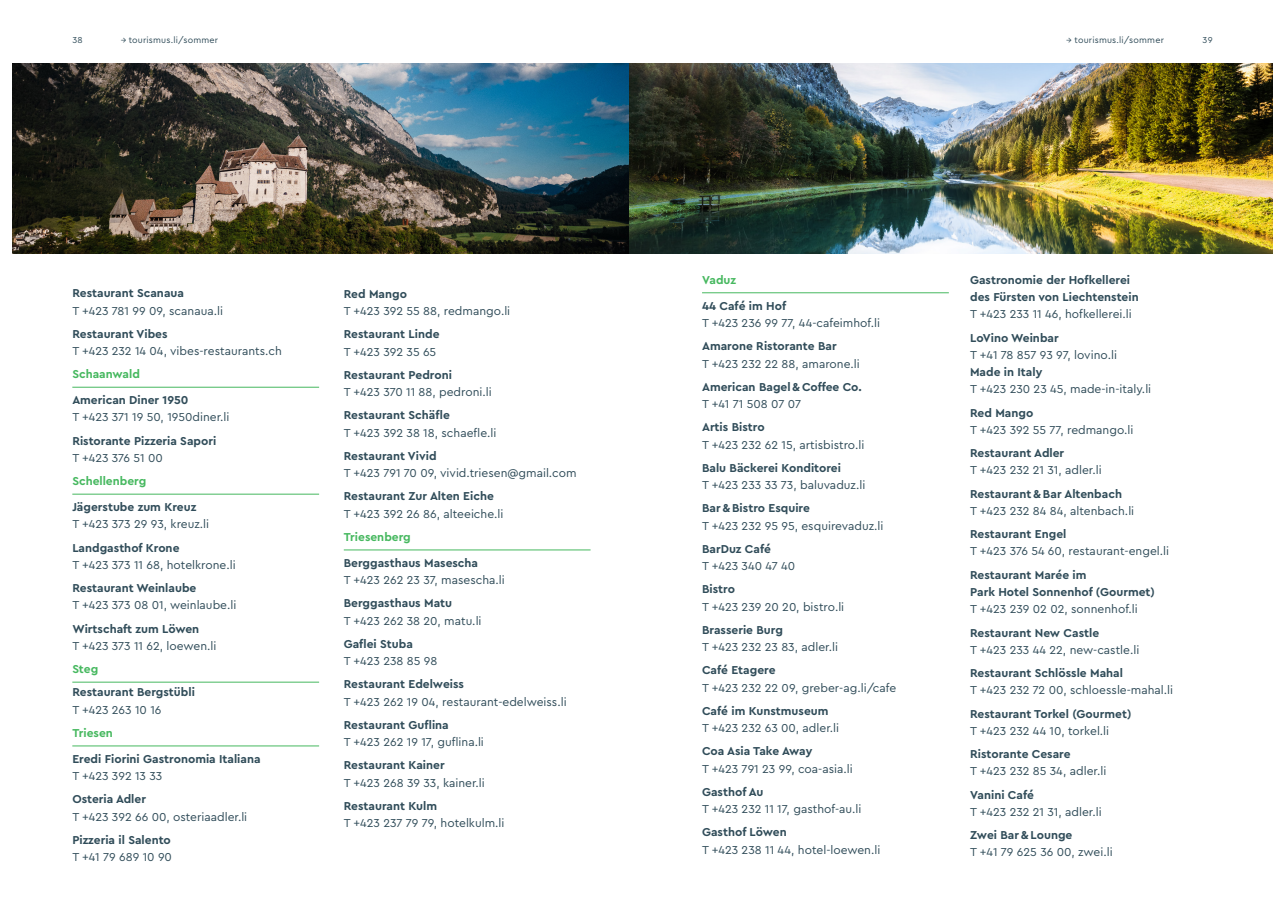
<style>
.page{position:relative;width:1285px;height:919px;background:#fff}
.page>*{position:absolute;margin:0;border:0;box-sizing:border-box;transform-origin:0 0}
.t1{font:12px "Cera Pro";color:#304c59}
.t2{font:700 12px/17.2px "Cera Pro";color:#304c59}
.t3{font:700 12px "Cera Pro";color:#46b85f}
.t4{font:9px "Cera Pro";letter-spacing:.02em;color:#304c59}
</style>
<div class="page">
<hr style="left:72px;top:387px;width:247px;height:1px;background:#46b85f">
<hr style="left:72px;top:493px;width:247px;height:1px;background:#46b85f">
<hr style="left:72px;top:681px;width:247px;height:1px;background:#46b85f">
<hr style="left:72px;top:745px;width:247px;height:1px;background:#46b85f">
<img style="left:13px;top:64px;width:616px;height:190px">
<hr style="left:344px;top:549px;width:246px;height:1px;background:#46b85f">
<hr style="left:702px;top:292px;width:246px;height:1px;background:#46b85f">
<img style="left:629px;top:64px;width:642px;height:190px">
<p class="t4" style="left:72px;top:34px;width:12px">38</p>
<p class="t4" style="left:121px;top:34px;width:99px">→ tourismus.li/sommer</p>
<p class="t4" style="left:1066px;top:34px;width:99px">→ tourismus.li/sommer</p>
<p class="t4" style="left:1202px;top:34px;width:12px">39</p>
<p class="t2" style="left:72px;top:284px;width:113px">Restaurant Scanaua</p>
<p class="t1" style="left:72px;top:302px;width:152px">T +423 781 99 09, scanaua.li</p>
<p class="t2" style="left:72px;top:324px;width:97px">Restaurant Vibes</p>
<p class="t1" style="left:72px;top:343px;width:211px">T +423 232 14 04, vibes-restaurants.ch</p>
<p class="t3" style="left:72px;top:366px;width:69px">Schaanwald</p>
<p class="t2" style="left:72px;top:391px;width:118px">American Diner 1950</p>
<p class="t1" style="left:72px;top:409px;width:159px">T +423 371 19 50, 1950diner.li</p>
<p class="t2" style="left:72px;top:431px;width:145px">Ristorante Pizzeria Sapori</p>
<p class="t1" style="left:72px;top:450px;width:92px">T +423 376 51 00</p>
<p class="t3" style="left:72px;top:473px;width:75px">Schellenberg</p>
<p class="t2" style="left:72px;top:498px;width:125px">Jägerstube zum Kreuz</p>
<p class="t1" style="left:72px;top:516px;width:138px">T +423 373 29 93, kreuz.li</p>
<p class="t2" style="left:72px;top:538px;width:109px">Landgasthof Krone</p>
<p class="t1" style="left:72px;top:557px;width:165px">T +423 373 11 68, hotelkrone.li</p>
<p class="t2" style="left:72px;top:579px;width:126px">Restaurant Weinlaube</p>
<p class="t1" style="left:72px;top:597px;width:165px">T +423 373 08 01, weinlaube.li</p>
<p class="t2" style="left:72px;top:619px;width:128px">Wirtschaft zum Löwen</p>
<p class="t1" style="left:72px;top:638px;width:145px">T +423 373 11 62, loewen.li</p>
<p class="t3" style="left:72px;top:661px;width:27px">Steg</p>
<p class="t2" style="left:72px;top:683px;width:124px">Restaurant Bergstübli</p>
<p class="t1" style="left:72px;top:701px;width:91px">T +423 263 10 16</p>
<p class="t3" style="left:72px;top:724px;width:42px">Triesen</p>
<p class="t2" style="left:72px;top:749px;width:190px">Eredi Fiorini Gastronomia Italiana</p>
<p class="t1" style="left:72px;top:768px;width:91px">T +423 392 13 33</p>
<p class="t2" style="left:72px;top:790px;width:75px">Osteria Adler</p>
<p class="t1" style="left:72px;top:808px;width:176px">T +423 392 66 00, osteriaadler.li</p>
<p class="t2" style="left:72px;top:830px;width:100px">Pizzeria il Salento</p>
<p class="t1" style="left:72px;top:849px;width:101px">T +41 79 689 10 90</p>
<p class="t2" style="left:344px;top:285px;width:65px">Red Mango</p>
<p class="t1" style="left:344px;top:303px;width:168px">T +423 392 55 88, redmango.li</p>
<p class="t2" style="left:344px;top:325px;width:97px">Restaurant Linde</p>
<p class="t1" style="left:344px;top:343px;width:94px">T +423 392 35 65</p>
<p class="t2" style="left:344px;top:366px;width:110px">Restaurant Pedroni</p>
<p class="t1" style="left:344px;top:384px;width:149px">T +423 370 11 88, pedroni.li</p>
<p class="t2" style="left:344px;top:406px;width:107px">Restaurant Schäfle</p>
<p class="t1" style="left:344px;top:424px;width:154px">T +423 392 38 18, schaefle.li</p>
<p class="t2" style="left:344px;top:447px;width:94px">Restaurant Vivid</p>
<p class="t1" style="left:344px;top:465px;width:234px">T +423 791 70 09, vivid.triesen@gmail.com</p>
<p class="t2" style="left:344px;top:487px;width:151px">Restaurant Zur Alten Eiche</p>
<p class="t1" style="left:344px;top:505px;width:161px">T +423 392 26 86, alteeiche.li</p>
<p class="t3" style="left:344px;top:529px;width:68px">Triesenberg</p>
<p class="t2" style="left:344px;top:553px;width:136px">Berggasthaus Masescha</p>
<p class="t1" style="left:344px;top:572px;width:162px">T +423 262 23 37, masescha.li</p>
<p class="t2" style="left:344px;top:594px;width:110px">Berggasthaus Matu</p>
<p class="t1" style="left:344px;top:612px;width:139px">T +423 262 38 20, matu.li</p>
<p class="t2" style="left:344px;top:634px;width:71px">Gaflei Stuba</p>
<p class="t1" style="left:344px;top:653px;width:95px">T +423 238 85 98</p>
<p class="t2" style="left:344px;top:675px;width:122px">Restaurant Edelweiss</p>
<p class="t1" style="left:344px;top:693px;width:224px">T +423 262 19 04, restaurant-edelweiss.li</p>
<p class="t2" style="left:344px;top:715px;width:106px">Restaurant Guflina</p>
<p class="t1" style="left:344px;top:734px;width:142px">T +423 262 19 17, guflina.li</p>
<p class="t2" style="left:344px;top:756px;width:102px">Restaurant Kainer</p>
<p class="t1" style="left:344px;top:774px;width:142px">T +423 268 39 33, kainer.li</p>
<p class="t2" style="left:344px;top:796px;width:95px">Restaurant Kulm</p>
<p class="t1" style="left:344px;top:815px;width:162px">T +423 237 79 79, hotelkulm.li</p>
<p class="t3" style="left:702px;top:272px;width:36px">Vaduz</p>
<p class="t2" style="left:702px;top:296px;width:86px">44 Café im Hof</p>
<p class="t1" style="left:702px;top:315px;width:179px">T +423 236 99 77, 44-cafeimhof.li</p>
<p class="t2" style="left:702px;top:337px;width:136px">Amarone Ristorante Bar</p>
<p class="t1" style="left:702px;top:355px;width:159px">T +423 232 22 88, amarone.li</p>
<p class="t2" style="left:702px;top:377px;width:161px">American Bagel &amp; Coffee Co.</p>
<p class="t1" style="left:702px;top:396px;width:100px">T +41 71 508 07 07</p>
<p class="t2" style="left:702px;top:418px;width:64px">Artis Bistro</p>
<p class="t1" style="left:702px;top:436px;width:164px">T +423 232 62 15, artisbistro.li</p>
<p class="t2" style="left:702px;top:458px;width:140px">Balu Bäckerei Konditorei</p>
<p class="t1" style="left:702px;top:477px;width:165px">T +423 233 33 73, baluvaduz.li</p>
<p class="t2" style="left:702px;top:499px;width:109px">Bar &amp; Bistro Esquire</p>
<p class="t1" style="left:702px;top:517px;width:183px">T +423 232 95 95, esquirevaduz.li</p>
<p class="t2" style="left:702px;top:539px;width:70px">BarDuz Café</p>
<p class="t1" style="left:702px;top:558px;width:94px">T +423 340 47 40</p>
<p class="t2" style="left:702px;top:580px;width:34px">Bistro</p>
<p class="t1" style="left:702px;top:598px;width:144px">T +423 239 20 20, bistro.li</p>
<p class="t2" style="left:702px;top:620px;width:82px">Brasserie Burg</p>
<p class="t1" style="left:702px;top:639px;width:137px">T +423 232 23 83, adler.li</p>
<p class="t2" style="left:702px;top:661px;width:75px">Café Etagere</p>
<p class="t1" style="left:702px;top:679px;width:196px">T +423 232 22 09, greber-ag.li/cafe</p>
<p class="t2" style="left:702px;top:701px;width:128px">Café im Kunstmuseum</p>
<p class="t1" style="left:702px;top:720px;width:138px">T +423 232 63 00, adler.li</p>
<p class="t2" style="left:702px;top:742px;width:112px">Coa Asia Take Away</p>
<p class="t1" style="left:702px;top:760px;width:152px">T +423 791 23 99, coa-asia.li</p>
<p class="t2" style="left:702px;top:782px;width:63px">Gasthof Au</p>
<p class="t1" style="left:702px;top:801px;width:161px">T +423 232 11 17, gasthof-au.li</p>
<p class="t2" style="left:702px;top:823px;width:86px">Gasthof Löwen</p>
<p class="t1" style="left:702px;top:841px;width:180px">T +423 238 11 44, hotel-loewen.li</p>
<p class="t2" style="left:969px;top:271px;width:170px">Gastronomie der Hofkellerei des Fürsten von Liechtenstein</p>
<p class="t1" style="left:969px;top:306px;width:163px">T +423 233 11 46, hofkellerei.li</p>
<p class="t2" style="left:969px;top:328px;width:90px">LoVino Weinbar</p>
<p class="t1" style="left:969px;top:347px;width:148px">T +41 78 857 93 97, lovino.li</p>
<p class="t2" style="left:969px;top:363px;width:74px">Made in Italy</p>
<p class="t1" style="left:969px;top:381px;width:182px">T +423 230 23 45, made-in-italy.li</p>
<p class="t2" style="left:969px;top:403px;width:65px">Red Mango</p>
<p class="t1" style="left:969px;top:422px;width:165px">T +423 392 55 77, redmango.li</p>
<p class="t2" style="left:969px;top:444px;width:96px">Restaurant Adler</p>
<p class="t1" style="left:969px;top:462px;width:133px">T +423 232 21 31, adler.li</p>
<p class="t2" style="left:969px;top:484px;width:153px">Restaurant &amp; Bar Altenbach</p>
<p class="t1" style="left:969px;top:503px;width:166px">T +423 232 84 84, altenbach.li</p>
<p class="t2" style="left:969px;top:525px;width:98px">Restaurant Engel</p>
<p class="t1" style="left:969px;top:543px;width:200px">T +423 376 54 60, restaurant-engel.li</p>
<p class="t2" style="left:969px;top:565px;width:186px">Restaurant Marée im<br>Park Hotel Sonnenhof (Gourmet)</p>
<p class="t1" style="left:969px;top:601px;width:169px">T +423 239 02 02, sonnenhof.li</p>
<p class="t2" style="left:969px;top:623px;width:131px">Restaurant New Castle</p>
<p class="t1" style="left:969px;top:641px;width:171px">T +423 233 44 22, new-castle.li</p>
<p class="t2" style="left:969px;top:663px;width:154px">Restaurant Schlössle Mahal</p>
<p class="t1" style="left:969px;top:682px;width:204px">T +423 232 72 00, schloessle-mahal.li</p>
<p class="t2" style="left:969px;top:704px;width:163px">Restaurant Torkel (Gourmet)</p>
<p class="t1" style="left:969px;top:722px;width:140px">T +423 232 44 10, torkel.li</p>
<p class="t2" style="left:969px;top:744px;width:102px">Ristorante Cesare</p>
<p class="t1" style="left:969px;top:763px;width:138px">T +423 232 85 34, adler.li</p>
<p class="t2" style="left:969px;top:785px;width:65px">Vanini Café</p>
<p class="t1" style="left:969px;top:803px;width:133px">T +423 232 21 31, adler.li</p>
<p class="t2" style="left:969px;top:825px;width:104px">Zwei Bar &amp; Lounge</p>
<p class="t1" style="left:969px;top:844px;width:144px">T +41 79 625 36 00, zwei.li</p>
</div>
